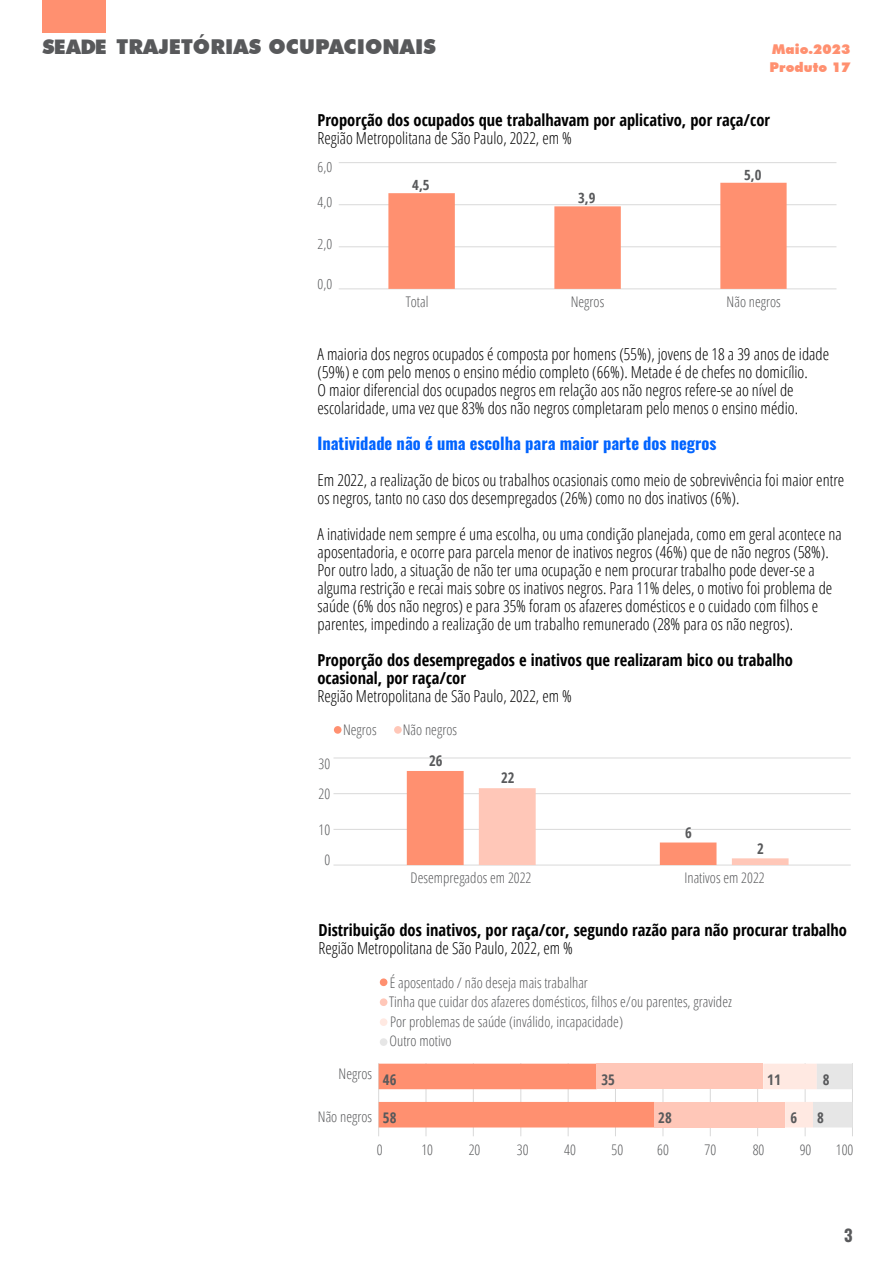
<style>
.page{position:relative;width:893px;height:1263px;background:#fff}
.page>*{position:absolute;margin:0;border:0;box-sizing:border-box;transform-origin:0 0}
.t1{font:900 20.4px "Futura BT";letter-spacing:.005em;color:#58595b}
.t2{font:300 16.5px/18px "Open Sans Condensed";color:#000}
.t3{font:700 16.5px/18px "Open Sans Condensed";color:#000}
.t4{font:700 16.5px "Oswald";color:#0063fe}
.t5{font:700 16.5px "Oswald";color:#58595b}
.t6{font:300 14.7px/19.5px "Open Sans Condensed";color:#58595b}
.t7{font:700 14.7px "Open Sans Condensed";color:#58595b}
.t8{font:300 14.55px "Open Sans Condensed";color:#58595b}
.t9{font:700 14.55px "Open Sans Condensed";color:#58595b}
.t10{font:300 14.1px "Open Sans Condensed";color:#58595b;scale:1.04 1}
.t11{font:700 14.1px "Open Sans Condensed";color:#58595b;scale:1.04 1}
.t12{font:900 13.5px/18px "Futura BT";letter-spacing:.005em;color:#ff9070}
.s1{font-size:20.1px}
</style>
<div class="page">
<div style="left:43px;top:0;width:63px;height:33px;background:#ff9070"></div>
<hr style="left:378px;top:1063px;width:1px;height:73px;background:#d9d9d9">
<hr style="left:852px;top:1063px;width:1px;height:73px;background:#d9d9d9">
<hr style="left:805px;top:1063px;width:1px;height:73px;background:#d9d9d9">
<hr style="left:757px;top:1063px;width:1px;height:73px;background:#d9d9d9">
<hr style="left:710px;top:1063px;width:1px;height:73px;background:#d9d9d9">
<hr style="left:663px;top:1063px;width:1px;height:73px;background:#d9d9d9">
<hr style="left:615px;top:1063px;width:1px;height:73px;background:#d9d9d9">
<hr style="left:568px;top:1063px;width:1px;height:73px;background:#d9d9d9">
<hr style="left:521px;top:1063px;width:1px;height:73px;background:#d9d9d9">
<hr style="left:473px;top:1063px;width:1px;height:73px;background:#d9d9d9">
<hr style="left:426px;top:1063px;width:1px;height:73px;background:#d9d9d9">
<div style="left:380px;top:978px;width:7px;height:8px;background:#ff9070;border-radius:50%"></div>
<div style="left:380px;top:998px;width:7px;height:8px;background:#ffc7b8;border-radius:50%"></div>
<div style="left:380px;top:1018px;width:7px;height:8px;background:#ffe9e2;border-radius:50%"></div>
<div style="left:380px;top:1038px;width:7px;height:8px;background:#e6e6e6;border-radius:50%"></div>
<svg style="left:379px;top:1064px;width:275px;height:63px"></svg>
<div style="left:654px;top:1102px;width:131px;height:25px;background:#ffc7b8"></div>
<div style="left:597px;top:1064px;width:166px;height:25px;background:#ffc7b8"></div>
<svg style="left:763px;top:1064px;width:89px;height:63px"></svg>
<hr style="left:339px;top:289px;width:497px;height:1px;background:#d9d9d9">
<hr style="left:339px;top:162px;width:497px;height:1px;background:#d9d9d9">
<hr style="left:339px;top:204px;width:497px;height:1px;background:#d9d9d9">
<hr style="left:339px;top:246px;width:497px;height:1px;background:#d9d9d9">
<svg style="left:388px;top:183px;width:399px;height:106px"></svg>
<hr style="left:333px;top:865px;width:518px;height:1px;background:#d9d9d9">
<hr style="left:333px;top:758px;width:518px;height:1px;background:#d9d9d9">
<hr style="left:333px;top:793px;width:518px;height:1px;background:#d9d9d9">
<hr style="left:333px;top:829px;width:518px;height:1px;background:#d9d9d9">
<svg style="left:407px;top:771px;width:382px;height:94px"></svg>
<div style="left:334px;top:726px;width:8px;height:8px;background:#ff9070;border-radius:50%"></div>
<div style="left:394px;top:726px;width:8px;height:8px;background:#ffc7b8;border-radius:50%"></div>
<p class="t1" style="left:43px;top:35px;width:395px"><span class="s1">SEADE</span> TRAJETÓRIAS OCUPACIONAIS</p>
<p class="t12" style="left:769px;top:40px;width:83px">Maio.2023<br>Produto 17</p>
<p class="t3" style="left:317px;top:111px;width:454px">Proporção dos ocupados que trabalhavam por aplicativo, por raça/cor</p>
<p class="t2" style="left:317px;top:128px;width:256px">Região Metropolitana de São Paulo, 2022, em %</p>
<p class="t10" style="left:318px;top:157px;width:16px">6,0</p>
<p class="t10" style="left:318px;top:192px;width:16px">4,0</p>
<p class="t10" style="left:318px;top:234px;width:16px">2,0</p>
<p class="t10" style="left:318px;top:275px;width:16px">0,0</p>
<p class="t11" style="left:412px;top:175px;width:18px">4,5</p>
<p class="t11" style="left:578px;top:188px;width:18px">3,9</p>
<p class="t11" style="left:744px;top:165px;width:18px">5,0</p>
<p class="t6" style="left:406px;top:291px;width:24px">Total</p>
<p class="t6" style="left:571px;top:291px;width:35px">Negros</p>
<p class="t6" style="left:727px;top:291px;width:56px">Não negros</p>
<p class="t2" style="left:317px;top:344px;width:513px">A maioria dos negros ocupados é composta por homens (55%), jovens de 18 a 39 anos de idade (59%) e com pelo menos o ensino médio completo (66%). Metade é de chefes no domicílio.<br>O maior diferencial dos ocupados negros em relação aos não negros refere-se ao nível de escolaridade, uma vez que 83% dos não negros completaram pelo menos o ensino médio.</p>
<p class="t4" style="left:317px;top:435px;width:400px">Inatividade não é uma escolha para maior parte dos negros</p>
<p class="t2" style="left:317px;top:470px;width:528px">Em 2022, a realização de bicos ou trabalhos ocasionais como meio de sobrevivência foi maior entre os negros, tanto no caso dos desempregados (26%) como no dos inativos (6%).</p>
<p class="t2" style="left:317px;top:524px;width:526px">A inatividade nem sempre é uma escolha, ou uma condição planejada, como em geral acontece na aposentadoria, e ocorre para parcela menor de inativos negros (46%) que de não negros (58%).<br>Por outro lado, a situação de não ter uma ocupação e nem procurar trabalho pode dever-se a alguma restrição e recai mais sobre os inativos negros. Para 11% deles, o motivo foi problema de saúde (6% dos não negros) e para 35% foram os afazeres domésticos e o cuidado com filhos e parentes, impedindo a realização de um trabalho remunerado (28% para os não negros).</p>
<p class="t3" style="left:317px;top:651px;width:477px">Proporção dos desempregados e inativos que realizaram bico ou trabalho ocasional, por raça/cor</p>
<p class="t2" style="left:317px;top:686px;width:256px">Região Metropolitana de São Paulo, 2022, em %</p>
<p class="t8" style="left:319px;top:754px;width:13px">30</p>
<p class="t8" style="left:319px;top:784px;width:13px">20</p>
<p class="t8" style="left:319px;top:819px;width:13px">10</p>
<p class="t8" style="left:324px;top:850px;width:7px">0</p>
<p class="t8" style="left:343px;top:720px;width:35px">Negros</p>
<p class="t8" style="left:403px;top:720px;width:56px">Não negros</p>
<p class="t9" style="left:429px;top:750px;width:15px">26</p>
<p class="t9" style="left:501px;top:768px;width:15px">22</p>
<p class="t9" style="left:685px;top:823px;width:8px">6</p>
<p class="t9" style="left:757px;top:838px;width:8px">2</p>
<p class="t8" style="left:411px;top:868px;width:122px">Desempregados em 2022</p>
<p class="t8" style="left:684px;top:868px;width:82px">Inativos em 2022</p>
<p class="t3" style="left:319px;top:921px;width:530px">Distribuição dos inativos, por raça/cor, segundo razão para não procurar trabalho</p>
<p class="t2" style="left:319px;top:938px;width:256px">Região Metropolitana de São Paulo, 2022, em %</p>
<p class="t6" style="left:389px;top:972px;width:344px">É aposentado / não deseja mais trabalhar<br>Tinha que cuidar dos afazeres domésticos, filhos e/ou parentes, gravidez<br>Por problemas de saúde (inválido, incapacidade)</p>
<p class="t6" style="left:338px;top:1063px;width:35px">Negros</p>
<p class="t6" style="left:318px;top:1106px;width:56px">Não negros</p>
<p class="t6" style="left:390px;top:1031px;width:64px">Outro motivo</p>
<p class="t7" style="left:383px;top:1069px;width:15px">46</p>
<p class="t7" style="left:383px;top:1107px;width:15px">58</p>
<p class="t7" style="left:601px;top:1069px;width:15px">35</p>
<p class="t7" style="left:658px;top:1107px;width:15px">28</p>
<p class="t7" style="left:767px;top:1069px;width:15px">11</p>
<p class="t7" style="left:790px;top:1107px;width:8px">6</p>
<p class="t7" style="left:823px;top:1069px;width:8px">8</p>
<p class="t7" style="left:817px;top:1107px;width:8px">8</p>
<p class="t6" style="left:377px;top:1139px;width:7px">0</p>
<p class="t6" style="left:421px;top:1139px;width:13px">10</p>
<p class="t6" style="left:469px;top:1139px;width:13px">20</p>
<p class="t6" style="left:517px;top:1139px;width:13px">30</p>
<p class="t6" style="left:564px;top:1139px;width:13px">40</p>
<p class="t6" style="left:612px;top:1139px;width:13px">50</p>
<p class="t6" style="left:657px;top:1139px;width:13px">60</p>
<p class="t6" style="left:705px;top:1139px;width:13px">70</p>
<p class="t6" style="left:753px;top:1139px;width:13px">80</p>
<p class="t6" style="left:800px;top:1139px;width:13px">90</p>
<p class="t6" style="left:836px;top:1139px;width:19px">100</p>
<p class="t5" style="left:844px;top:1226px;width:10px">3</p>
</div>
